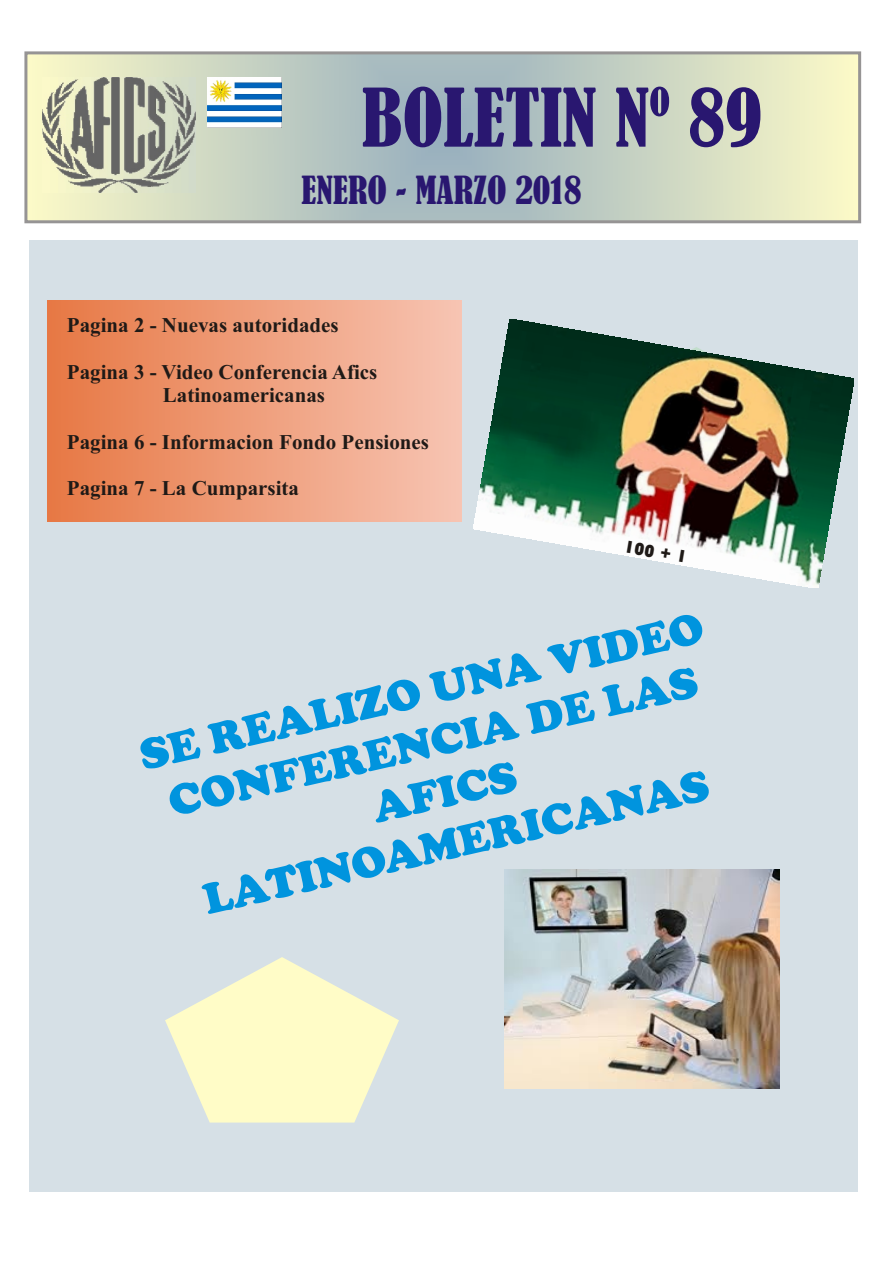
<style>
.page{position:relative;width:894px;height:1263px;background:#fff}
.page>*{position:absolute;margin:0;border:0;box-sizing:border-box;transform-origin:0 0}
.t1{font:75px "Bernard MT Condensed";color:#291770}
.t2{font:900 45px/51.4px "Cooper";color:#0094de}
.t3{font:36px "Bernard MT Condensed";color:#291770}
.t4{font:700 21px/23.2px "Times New Roman";color:#1f1a17}
.t5{font:18px "Bauhaus 93";color:#1f1a17}
</style>
<div class="page">
<svg style="left:28px;top:55px;width:829px;height:164px;background:#c5d1c2"></svg>
<div style="left:24px;top:51px;width:837px;height:172px;border:3px solid #969494"></div>
<div style="left:29px;top:240px;width:828px;height:951px;background:#d6e0e6"></div>
<svg style="left:165px;top:957px;width:234px;height:166px"></svg>
<img style="left:43px;top:78px;width:153px;height:114px">
<img style="left:207px;top:78px;width:74px;height:49px">
<div style="left:48px;top:301px;width:414px;height:221px;background:linear-gradient(to right,#e77844,#f7c4b3)"></div>
<img style="left:505px;top:870px;width:274px;height:219px">
<img style="left:474px;top:319px;width:380px;height:269px">
<h1 class="t1" style="left:362px;top:86px;width:402px">BOLETIN Nº 89</h1>
<h3 class="t3" style="left:302px;top:175px;width:282px">ENERO - MARZO 2018</h3>
<p class="t4" style="left:67px;top:316px;width:273px">Pagina 2 - Nuevas autoridades</p>
<p class="t4" style="left:163px;top:362px;width:216px;text-indent:-96px">Pagina 3 - Video Conferencia Afics<br>Latinoamericanas</p>
<p class="t4" style="left:67px;top:432px;width:364px">Pagina 6 - Informacion Fondo Pensiones</p>
<p class="t4" style="left:67px;top:479px;width:234px">Pagina 7 - La Cumparsita</p>
<p class="t5" style="left:626px;top:536px;width:65px;rotate:10deg">100 + 1</p>
<h2 class="t2" style="left:153px;top:731px;width:561px;text-indent:-18px;rotate:-13deg">SE REALIZO UNA VIDEO<br>CONF RE C</h2>
<h2 class="t2" style="left:523px;top:699px;width:175px;rotate:-13deg">D LAS</h2>
<h2 class="t2" style="left:390px;top:729px;width:205px;rotate:-13deg">NIA E</h2>
<h2 class="t2" style="left:368px;top:787px;width:148px;rotate:-13deg">AFICS</h2>
<h2 class="t2" style="left:199px;top:879px;width:519px;rotate:-13deg">LA INO ME IC N S</h2>
</div>
